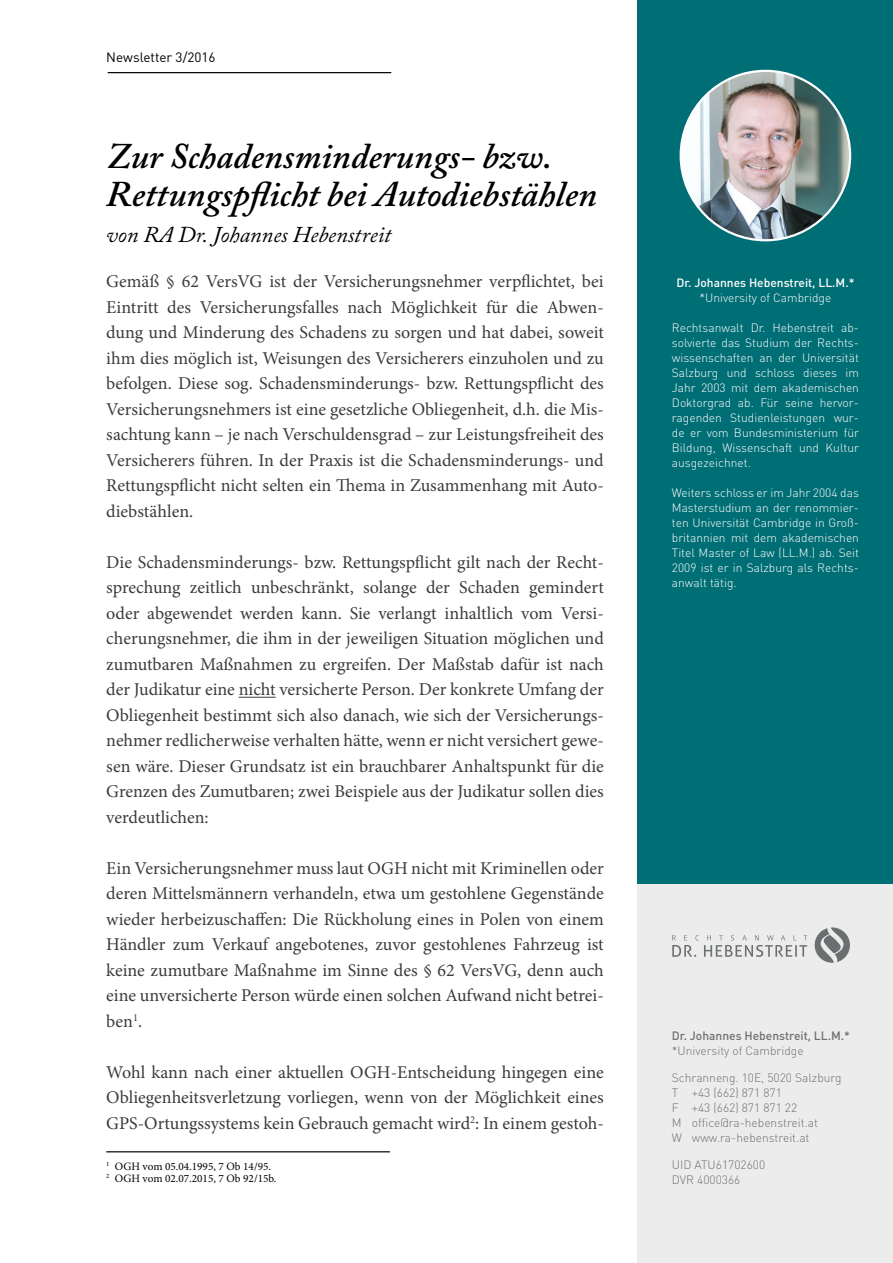
<style>
.page{position:relative;width:893px;height:1263px;background:#fff}
.page>*{position:absolute;margin:0;border:0;box-sizing:border-box;transform-origin:0 0}
.headline{font:italic 600 36px/37.5px "Adobe Caslon Pro";color:#000}
.autor{font:italic 22.5px "Adobe Caslon Pro";color:#000}
.text{font:18px/25.5px "Minion Pro";color:#3b3b3a;text-align:justify}
.newsletter{font:13.5px "DIN Pro";color:#000}
.t1{font:300 12px/15px "DIN Pro";color:#fff;text-align:justify}
.t2{font:300 12px/15px "DIN Pro";color:#6f6f6e}
.t3{font:500 12px "DIN Pro";color:#6f6f6e}
.t4{font:500 12px "DIN Pro";color:#fff}
.fusszeile{font:11.25px "Minion Pro";color:#000}
</style>
<div class="page">
<div style="left:638px;top:0;width:255px;height:885px;background:#006e75"></div>
<div style="left:638px;top:885px;width:255px;height:378px;background:#ececed"></div>
<img style="left:681px;top:71px;width:169px;height:169px;border-radius:85px">
<svg style="left:815px;top:927px;width:35px;height:36px"></svg>
<svg style="left:672px;top:935px;width:135px;height:22px"></svg>
<hr style="left:239px;top:697px;width:37px;height:1px;background:#3b3b3a">
<hr style="left:108px;top:72px;width:283px;height:1px;background:#000">
<hr style="left:106px;top:1151px;width:284px;height:1px;background:#000">
<p class="newsletter" style="left:106px;top:47px;width:111px">Newsletter 3/2016</p>
<p class="headline" style="left:106px;top:137px;width:492px">Zur Schadensminderungs- bzw.<br>Rettungspflicht bei Autodiebstählen</p>
<p class="autor" style="left:106px;top:221px;width:286px">von RA Dr. Johannes Hebenstreit</p>
<p class="text" style="left:106px;top:269px;width:499px">Gemäß § 62 VersVG ist der Versicherungsnehmer verpflichtet, bei Eintritt des Versicherungsfalles nach Möglichkeit für die Abwen&shy;dung und Minderung des Schadens zu sorgen und hat dabei, soweit ihm dies möglich ist, Weisungen des Versicherers einzuholen und zu befolgen. Diese sog. Schadensminderungs- bzw. Rettungspflicht des Versicherungsnehmers ist eine gesetzliche Obliegenheit, d.h. die Mis&shy;sachtung kann – je nach Verschuldensgrad – zur Leistungsfreiheit des Versicherers führen. In der Praxis ist die Schadensminderungs- und Rettungspflicht nicht selten ein Thema in Zusammenhang mit Auto&shy;diebstählen.</p>
<p class="text" style="left:106px;top:549px;width:499px">Die Schadensminderungs- bzw. Rettungspflicht gilt nach der Recht&shy;sprechung zeitlich unbeschränkt, solange der Schaden gemindert oder abgewendet werden kann. Sie verlangt inhaltlich vom Versi&shy;cherungsnehmer, die ihm in der jeweiligen Situation möglichen und zumutbaren Maßnahmen zu ergreifen. Der Maßstab dafür ist nach der Judikatur eine nicht versicherte Person. Der konkrete Umfang der Obliegenheit bestimmt sich also danach, wie sich der Versicherungs&shy;nehmer redlicherweise verhalten hätte, wenn er nicht versichert gewe&shy;sen wäre. Dieser Grundsatz ist ein brauchbarer Anhaltspunkt für die Grenzen des Zumutbaren; zwei Beispiele aus der Judikatur sollen dies verdeutlichen:</p>
<p class="text" style="left:106px;top:855px;width:499px">Ein Versicherungsnehmer muss laut OGH nicht mit Kriminellen oder deren Mittelsmännern verhandeln, etwa um gestohlene Gegenstände wieder herbeizuschaffen: Die Rückholung eines in Polen von einem Händler zum Verkauf angebotenes, zuvor gestohlenes Fahrzeug ist keine zumutbare Maßnahme im Sinne des § 62 VersVG, denn auch eine unversicherte Person würde einen solchen Aufwand nicht betrei&shy;ben<sup>1</sup>.</p>
<p class="text" style="left:106px;top:1059px;width:499px">Wohl kann nach einer aktuellen OGH-Entscheidung hingegen eine Obliegenheitsverletzung vorliegen, wenn von der Möglichkeit eines GPS-Ortungssystems kein Gebrauch gemacht wird<sup>2</sup>: In einem gestoh-</p>
<p class="fusszeile" style="left:106px;top:1158px;width:166px"><sup>1</sup> OGH vom 05.04.1995, 7 Ob 14/95.</p>
<p class="fusszeile" style="left:106px;top:1170px;width:172px"><sup>2</sup> OGH vom 02.07.2015, 7 Ob 92/15b.</p>
<p class="t4" style="left:676px;top:274px;width:180px">Dr. Johannes Hebenstreit, LL.M.*</p>
<p class="t1" style="left:699px;top:289px;width:133px">*University of Cambridge</p>
<p class="t1" style="left:672px;top:319px;width:189px">Rechtsanwalt Dr. Hebenstreit ab&shy;solvierte das Studium der Rechts&shy;wissenschaften an der Universität Salzburg und schloss dieses im Jahr 2003 mit dem akademischen Doktorgrad ab. Für seine hervor&shy;ragenden Studienleistungen wur&shy;de er vom Bundesministerium für Bildung, Wissenschaft und Kultur ausgezeichnet.</p>
<p class="t1" style="left:672px;top:484px;width:189px">Weiters schloss er im Jahr 2004 das Masterstudium an der renommier&shy;ten Universität Cambridge in Groß&shy;britannien mit dem akademischen Titel Master of Law (LL.M.) ab. Seit 2009 ist er in Salzburg als Rechts&shy;anwalt tätig.</p>
<p class="t3" style="left:672px;top:1027px;width:180px">Dr. Johannes Hebenstreit, LL.M.*</p>
<p class="t2" style="left:672px;top:1042px;width:133px">*University of Cambridge</p>
<p class="t2" style="left:672px;top:1069px;width:171px">Schranneng. 10E, 5020 Salzburg<br>T +43 (662) 871 871<br>F +43 (662) 871 871 22<br>M office@ra-hebenstreit.at<br>W www.ra-hebenstreit.at</p>
<p class="t2" style="left:672px;top:1156px;width:95px">UID ATU61702600<br>DVR 4000366</p>
</div>
